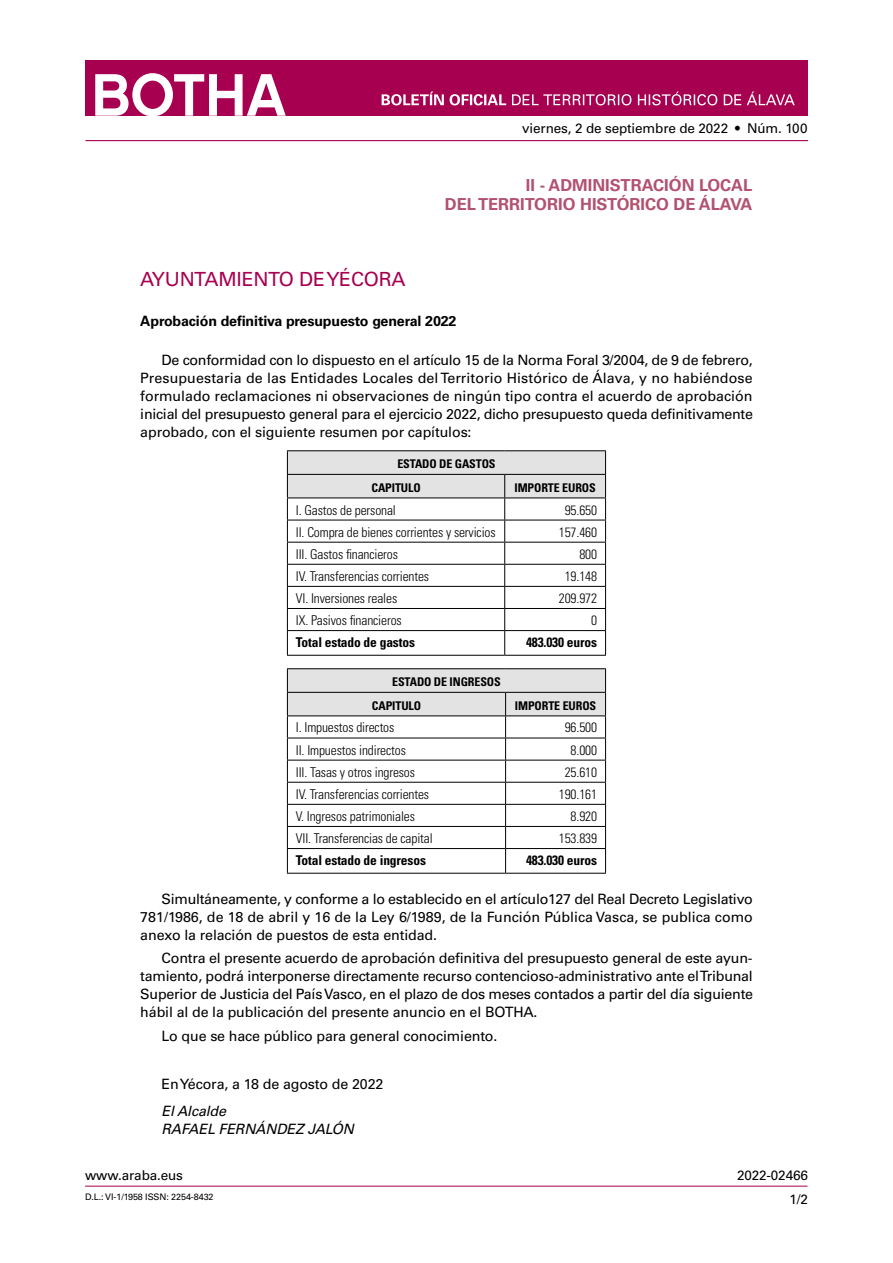
<style>
.page{position:relative;width:893px;height:1263px;background:#fff}
.page>*{position:absolute;margin:0;border:0;box-sizing:border-box;transform-origin:0 0}
.t1{font:19.5px "Univers LT Std";letter-spacing:-.01em;color:#a80050}
.t2{font:700 16.5px/19.8px "Univers LT Std";color:#b25170;text-align:right}
.t3{font:14.25px/18px "Univers LT Std";letter-spacing:-.01em;color:#000;text-align:justify}
.t4{font:700 14.25px "Univers LT Std";letter-spacing:-.01em;color:#000}
.t5{font:italic 14.25px/18px "Univers LT Std";letter-spacing:-.01em;color:#000}
.t6{font:300 condensed 13.5px "Univers LT Std";letter-spacing:-.01em;color:#000}
.t7{font:700 condensed 13.5px "Univers LT Std";letter-spacing:-.01em;color:#000}
.t8{font:13.5px "Univers LT Std";letter-spacing:-.01em;color:#000}
.t9{font:700 condensed 12px/23.5px "Univers LT Std";letter-spacing:-.01em;color:#000}
.t10{font:9px "Univers LT Std";letter-spacing:-.01em;color:#000}
</style>
<div class="page">
<hr style="left:85px;top:1186px;width:722px;height:1px;background:#a80050">
<div style="left:85px;top:60px;width:723px;height:55px;background:#a80050"></div>
<svg style="left:95px;top:73px;width:191px;height:43px"></svg>
<hr style="left:85px;top:140px;width:723px;height:1px;background:#a80050">
<svg style="left:382px;top:92px;width:413px;height:13px"></svg>
<hr style="left:287px;top:450px;width:218px;height:1px;background:#000">
<hr style="left:505px;top:450px;width:101px;height:1px;background:#000">
<svg style="left:287px;top:451px;width:319px;height:204px"></svg>
<hr style="left:287px;top:655px;width:218px;height:1px;background:#000">
<hr style="left:505px;top:655px;width:101px;height:1px;background:#000">
<hr style="left:287px;top:668px;width:219px;height:1px;background:#000">
<hr style="left:506px;top:668px;width:100px;height:1px;background:#000">
<svg style="left:287px;top:669px;width:319px;height:204px"></svg>
<hr style="left:287px;top:873px;width:219px;height:1px;background:#000">
<hr style="left:506px;top:873px;width:100px;height:1px;background:#000">
<p class="t8" style="left:522px;top:121px;width:287px">viernes, 2 de septiembre de 2022 • Núm. 100</p>
<p class="t2" style="left:445px;top:175px;width:309px">II - ADMINISTRACIÓN LOCAL<br>DEL TERRITORIO HISTÓRICO DE ÁLAVA</p>
<h1 class="t1" style="left:140px;top:268px;width:267px">AYUNTAMIENTO DE YÉCORA</h1>
<p class="t4" style="left:140px;top:312px;width:318px">Aprobación definitiva presupuesto general 2022</p>
<p class="t3" style="left:140px;top:351px;width:614px;text-indent:21px">De conformidad con lo dispuesto en el artículo 15 de la Norma Foral 3/2004, de 9 de febrero, Presupuestaria de las Entidades Locales del Territorio Histórico de Álava, y no habiéndose formulado reclamaciones ni observaciones de ningún tipo contra el acuerdo de aprobación inicial del presupuesto general para el ejercicio 2022, dicho presupuesto queda definitivamente aprobado, con el siguiente resumen por capítulos:</p>
<p class="t9" style="left:371px;top:452px;width:126px;text-indent:26px">ESTADO DE GASTOS<br>CAPITULO</p>
<p class="t9" style="left:515px;top:475px;width:83px">IMPORTE EUROS</p>
<p class="t6" style="left:296px;top:502px;width:101px">I. Gastos de personal</p>
<p class="t6" style="left:565px;top:502px;width:34px">95.650</p>
<p class="t6" style="left:296px;top:524px;width:201px">II. Compra de bienes corrientes y servicios</p>
<p class="t6" style="left:559px;top:524px;width:40px">157.460</p>
<p class="t6" style="left:296px;top:546px;width:104px">III. Gastos financieros</p>
<p class="t6" style="left:579px;top:546px;width:19px">800</p>
<p class="t6" style="left:296px;top:568px;width:135px">IV. Transferencias corrientes</p>
<p class="t6" style="left:565px;top:568px;width:34px">19.148</p>
<p class="t6" style="left:296px;top:590px;width:103px">VI. Inversiones reales</p>
<p class="t6" style="left:559px;top:590px;width:40px">209.972</p>
<p class="t6" style="left:296px;top:612px;width:107px">IX. Pasivos financieros</p>
<p class="t6" style="left:591px;top:612px;width:7px">0</p>
<p class="t7" style="left:296px;top:634px;width:121px">Total estado de gastos</p>
<p class="t7" style="left:526px;top:634px;width:73px">483.030 euros</p>
<p class="t9" style="left:372px;top:670px;width:130px;text-indent:20px">ESTADO DE INGRESOS<br>CAPITULO</p>
<p class="t9" style="left:515px;top:693px;width:83px">IMPORTE EUROS</p>
<p class="t6" style="left:296px;top:720px;width:100px">I. Impuestos directos</p>
<p class="t6" style="left:565px;top:720px;width:34px">96.500</p>
<p class="t6" style="left:296px;top:742px;width:112px">II. Impuestos indirectos</p>
<p class="t6" style="left:571px;top:742px;width:28px">8.000</p>
<p class="t6" style="left:296px;top:764px;width:121px">III. Tasas y otros ingresos</p>
<p class="t6" style="left:565px;top:764px;width:34px">25.610</p>
<p class="t6" style="left:296px;top:786px;width:135px">IV. Transferencias corrientes</p>
<p class="t6" style="left:559px;top:786px;width:40px">190.161</p>
<p class="t6" style="left:296px;top:808px;width:121px">V. Ingresos patrimoniales</p>
<p class="t6" style="left:571px;top:808px;width:28px">8.920</p>
<p class="t6" style="left:296px;top:830px;width:138px">VII. Transferencias de capital</p>
<p class="t6" style="left:559px;top:830px;width:40px">153.839</p>
<p class="t7" style="left:296px;top:852px;width:132px">Total estado de ingresos</p>
<p class="t7" style="left:526px;top:852px;width:73px">483.030 euros</p>
<p class="t3" style="left:140px;top:890px;width:614px;text-indent:21px">Simultáneamente, y conforme a lo establecido en el artículo127 del Real Decreto Legislativo 781/1986, de 18 de abril y 16 de la Ley 6/1989, de la Función Pública Vasca, se publica como anexo la relación de puestos de esta entidad.</p>
<p class="t3" style="left:140px;top:949px;width:614px;text-indent:21px">Contra el presente acuerdo de aprobación definitiva del presupuesto general de este ayun&shy;tamiento, podrá interponerse directamente recurso contencioso-administrativo ante el Tribunal Superior de Justicia del País Vasco, en el plazo de dos meses contados a partir del día siguiente hábil al de la publicación del presente anuncio en el BOTHA.</p>
<p class="t3" style="left:162px;top:1026px;width:337px">Lo que se hace público para general conocimiento.</p>
<p class="t3" style="left:162px;top:1075px;width:223px">En Yécora, a 18 de agosto de 2022</p>
<p class="t5" style="left:162px;top:1102px;width:194px">El Alcalde<br>RAFAEL FERNÁNDEZ JALÓN</p>
<p class="t8" style="left:85px;top:1167px;width:99px">www.araba.eus</p>
<p class="t10" style="left:85px;top:1192px;width:130px">D.L.: VI-1/1958 ISSN: 2254-8432</p>
<p class="t8" style="left:737px;top:1167px;width:72px">2022-02466</p>
<p class="t8" style="left:789px;top:1191px;width:20px">1/2</p>
</div>
